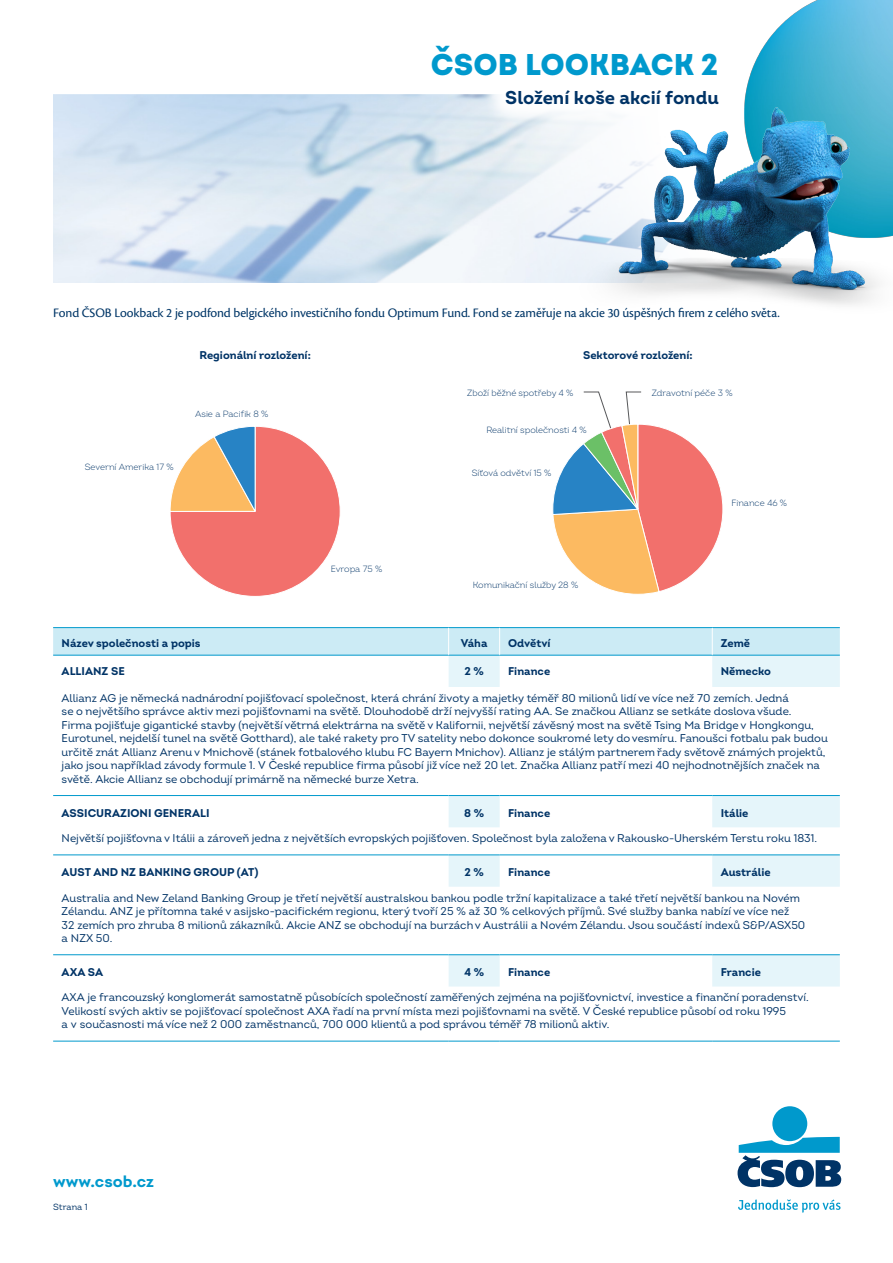
<style>
.page{position:relative;width:893px;height:1263px;background:#fff}
.page>*{position:absolute;margin:0;border:0;box-sizing:border-box;transform-origin:0 0}
.HL{font:900 30px "Intro";color:#0099cd}
.t1{font:700 18.6px "Intro";color:#036}
.normal_text{font:700 16.5px "Intro";color:#0099cd}
.t2{font:13.5px "Cronos Pro";letter-spacing:-.01em;color:#003667}
.normal_text-2{font:11.25px/13.5px "Intro";color:#036}
.normal_text-3{font:700 11.25px "Intro";color:#036}
.popis_grafu{font:300 9px "Intro";color:#036}
.normal_text-4{font:9px "Intro";color:#036}
</style>
<div class="page">
<svg style="left:738px;top:1199px;width:102px;height:14px"></svg>
<div style="left:772px;top:1106px;width:35px;height:35px;background:#09c;border-radius:50%"></div>
<svg style="left:738px;top:1137px;width:103px;height:50px"></svg>
<img style="left:53px;top:95px;width:429px;height:188px">
<svg style="left:449px;top:656px;width:391px;height:330px"></svg>
<hr style="left:53px;top:627px;width:396px;height:1px;background:#09c">
<hr style="left:449px;top:627px;width:51px;height:1px;background:#09c">
<hr style="left:500px;top:627px;width:212px;height:1px;background:#09c">
<hr style="left:712px;top:627px;width:128px;height:1px;background:#09c">
<hr style="left:53px;top:655px;width:396px;height:1px;background:#09c">
<hr style="left:449px;top:655px;width:51px;height:1px;background:#09c">
<hr style="left:500px;top:655px;width:212px;height:1px;background:#09c">
<hr style="left:712px;top:655px;width:128px;height:1px;background:#09c">
<hr style="left:53px;top:795px;width:396px;height:1px;background:#09c">
<hr style="left:449px;top:795px;width:51px;height:1px;background:#09c">
<hr style="left:500px;top:795px;width:212px;height:1px;background:#09c">
<hr style="left:712px;top:795px;width:128px;height:1px;background:#09c">
<hr style="left:53px;top:854px;width:396px;height:1px;background:#09c">
<hr style="left:449px;top:854px;width:51px;height:1px;background:#09c">
<hr style="left:500px;top:854px;width:212px;height:1px;background:#09c">
<hr style="left:712px;top:854px;width:128px;height:1px;background:#09c">
<hr style="left:53px;top:954px;width:396px;height:1px;background:#09c">
<hr style="left:449px;top:954px;width:51px;height:1px;background:#09c">
<hr style="left:500px;top:954px;width:212px;height:1px;background:#09c">
<hr style="left:712px;top:954px;width:128px;height:1px;background:#09c">
<hr style="left:53px;top:1041px;width:396px;height:1px;background:#09c">
<hr style="left:449px;top:1041px;width:51px;height:1px;background:#09c">
<hr style="left:500px;top:1041px;width:212px;height:1px;background:#09c">
<hr style="left:712px;top:1041px;width:128px;height:1px;background:#09c">
<svg style="left:53px;top:628px;width:787px;height:27px;background:#c8e9f4"></svg>
<svg style="left:170px;top:426px;width:170px;height:170px"></svg>
<svg style="left:552px;top:391px;width:171px;height:204px"></svg>
<img style="left:754px;top:0;width:139px;height:65px">
<svg style="left:482px;top:94px;width:62px;height:34px"></svg>
<img style="left:544px;top:65px;width:349px;height:240px">
<p class="HL" style="left:431px;top:45px;width:289px">ČSOB LOOKBACK 2</p>
<p class="t1" style="left:505px;top:86px;width:215px">Složení koše akcií fondu</p>
<p class="t2" style="left:53px;top:305px;width:728px">Fond ČSOB Lookback 2 je podfond belgického investičního fondu Optimum Fund. Fond se zaměřuje na akcie 30 úspěšných firem z celého světa.</p>
<p class="normal_text-3" style="left:199px;top:348px;width:113px">Regionální rozložení:</p>
<p class="normal_text-3" style="left:583px;top:348px;width:111px">Sektorové rozložení:</p>
<p class="popis_grafu" style="left:85px;top:461px;width:90px">Severní Amerika 17 %</p>
<p class="popis_grafu" style="left:195px;top:409px;width:75px">Asie a Pacifik 8 %</p>
<p class="popis_grafu" style="left:331px;top:563px;width:53px">Evropa 75 %</p>
<p class="popis_grafu" style="left:467px;top:387px;width:108px">Zboží běžné spotřeby 4 %</p>
<p class="popis_grafu" style="left:652px;top:387px;width:82px">Zdravotní péče 3 %</p>
<p class="popis_grafu" style="left:486px;top:425px;width:102px">Realitní společnosti 4 %</p>
<p class="popis_grafu" style="left:472px;top:468px;width:81px">Síťová odvětví 15 %</p>
<p class="popis_grafu" style="left:473px;top:579px;width:107px">Komunikační služby 28 %</p>
<p class="popis_grafu" style="left:731px;top:498px;width:57px">Finance 46 %</p>
<p class="normal_text-3" style="left:62px;top:636px;width:141px">Název společnosti a popis</p>
<p class="normal_text-3" style="left:461px;top:636px;width:28px">Váha</p>
<p class="normal_text-3" style="left:508px;top:636px;width:44px">Odvětví</p>
<p class="normal_text-3" style="left:721px;top:636px;width:31px">Země</p>
<p class="normal_text-3" style="left:62px;top:664px;width:65px">ALLIANZ SE</p>
<p class="normal_text-3" style="left:464px;top:664px;width:21px">2 %</p>
<p class="normal_text-3" style="left:508px;top:664px;width:44px">Finance</p>
<p class="normal_text-3" style="left:721px;top:664px;width:52px">Německo</p>
<p class="normal_text-2" style="left:62px;top:691px;width:768px">Allianz AG je německá nadnárodní pojišťovací společnost, která chrání životy a majetky téměř 80 milionů lidí ve více než 70 zemích. Jedná<br>se o největšího správce aktiv mezi pojišťovnami na světě. Dlouhodobě drží nejvyšší rating AA. Se značkou Allianz se setkáte doslova všude.<br>Firma pojišťuje gigantické stavby (největší větrná elektrárna na světě v Kalifornii, největší závěsný most na světě Tsing Ma Bridge v Hongkongu, Eurotunel, nejdelší tunel na světě Gotthard), ale také rakety pro TV satelity nebo dokonce soukromé lety do vesmíru. Fanoušci fotbalu pak budou určitě znát Allianz Arenu v Mnichově (stánek fotbalového klubu FC Bayern Mnichov). Allianz je stálým partnerem řady světově známých projektů, jako jsou například závody formule 1. V České republice firma působí již více než 20 let. Značka Allianz patří mezi 40 nejhodnotnějších značek na světě. Akcie Allianz se obchodují primárně na německé burze Xetra.</p>
<p class="normal_text-3" style="left:62px;top:806px;width:149px">ASSICURAZIONI GENERALI</p>
<p class="normal_text-3" style="left:464px;top:806px;width:22px">8 %</p>
<p class="normal_text-3" style="left:508px;top:806px;width:44px">Finance</p>
<p class="normal_text-3" style="left:721px;top:806px;width:29px">Itálie</p>
<p class="normal_text-2" style="left:62px;top:831px;width:757px">Největší pojišťovna v Itálii a zároveň jedna z největších evropských pojišťoven. Společnost byla založena v Rakousko-Uherském Terstu roku 1831.</p>
<p class="normal_text-3" style="left:62px;top:865px;width:198px">AUST AND NZ BANKING GROUP (AT)</p>
<p class="normal_text-3" style="left:464px;top:865px;width:21px">2 %</p>
<p class="normal_text-3" style="left:508px;top:865px;width:44px">Finance</p>
<p class="normal_text-3" style="left:721px;top:865px;width:51px">Austrálie</p>
<p class="normal_text-2" style="left:62px;top:891px;width:745px">Australia and New Zeland Banking Group je třetí největší australskou bankou podle tržní kapitalizace a také třetí největší bankou na Novém Zélandu. ANZ je přítomna také v asijsko-pacifickém regionu, který tvoří 25 % až 30 % celkových příjmů. Své služby banka nabízí ve více než<br>32 zemích pro zhruba 8 milionů zákazníků. Akcie ANZ se obchodují na burzách v Austrálii a Novém Zélandu. Jsou součástí indexů S&amp;P/ASX50 a NZX 50.</p>
<p class="normal_text-3" style="left:62px;top:965px;width:43px">AXA SA</p>
<p class="normal_text-3" style="left:464px;top:965px;width:22px">4 %</p>
<p class="normal_text-3" style="left:508px;top:965px;width:44px">Finance</p>
<p class="normal_text-3" style="left:721px;top:965px;width:42px">Francie</p>
<p class="normal_text-2" style="left:62px;top:991px;width:749px">AXA je francouzský konglomerát samostatně působících společností zaměřených zejména na pojišťovnictví, investice a finanční poradenství.<br>Velikostí svých aktiv se pojišťovací společnost AXA řadí na první místa mezi pojišťovnami na světě. V České republice působí od roku 1995<br>a v současnosti má více než 2 000 zaměstnanců, 700 000 klientů a pod správou téměř 78 milionů aktiv.</p>
<p class="normal_text" style="left:53px;top:1170px;width:102px">www.csob.cz</p>
<p class="normal_text-4" style="left:53px;top:1201px;width:36px">Strana 1</p>
</div>
